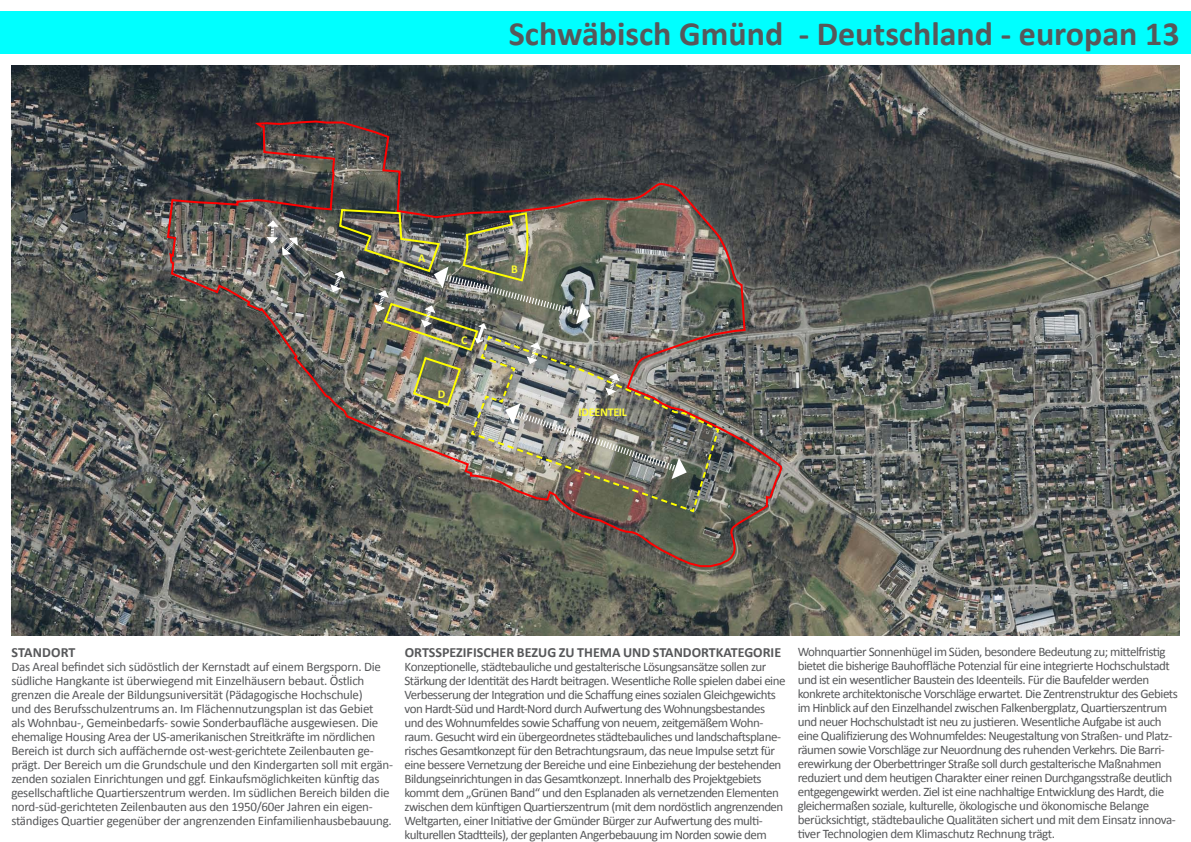
<style>
.page{position:relative;width:1191px;height:842px;background:#fff}
.page>*{position:absolute;margin:0;border:0;box-sizing:border-box;transform-origin:0 0}
.t1{font:700 34px "Calibri";color:#57585a}
.t2{font:700 14px "Calibri";color:#57585a}
.t3{font:13px/14px "Calibri";letter-spacing:-.04em;color:#57585a}
.t4{font:13px/14px "Calibri";letter-spacing:-.02em;color:#57585a}
.t5{font:700 12px "Calibri";letter-spacing:-.02em;color:#ff3}
</style>
<div class="page">
<div style="left:0;top:11px;width:1191px;height:43px;background:#0ff"></div>
<img style="left:11px;top:65px;width:1168px;height:570px">
<svg style="left:166px;top:82px;width:617px;height:486px;background:#51504d"></svg>
<svg style="left:469px;top:335px;width:251px;height:179px"></svg>
<svg style="left:266px;top:220px;width:32px;height:36px"></svg>
<img style="left:330px;top:208px;width:388px;height:303px">
<h1 class="t1" style="left:509px;top:13px;width:672px">Schwäbisch Gmünd - Deutschland - europan 13</h1>
<p class="t5" style="left:418px;top:251px;width:9px">A</p>
<p class="t5" style="left:461px;top:332px;width:8px">C</p>
<p class="t5" style="left:438px;top:386px;width:9px">D</p>
<p class="t5" style="left:511px;top:261px;width:8px">B</p>
<p class="t5" style="left:578px;top:405px;width:50px">IDEENTEIL</p>
<p class="t2" style="left:12px;top:643px;width:65px">STANDORT</p>
<p class="t4" style="left:11px;top:659px;width:383px">Das Areal befindet sich südöstlich der Kernstadt auf einem Bergsporn. Die südliche Hangkante ist überwiegend mit Einzelhäusern bebaut. Östlich grenzen die Areale der Bildungsuniversität (Pädagogische Hochschule)<br>und des Berufsschulzentrums an. Im Flächennutzungsplan ist das Gebiet<br>als Wohnbau-, Gemeinbedarfs- sowie Sonderbaufläche ausgewiesen. Die ehemalige Housing Area der US-amerikanischen Streitkräfte im nördlichen Bereich ist durch sich auffächernde ost-west-gerichtete Zeilenbauten ge&shy;prägt. Der Bereich um die Grundschule und den Kindergarten soll mit ergän&shy;zenden sozialen Einrichtungen und ggf. Einkaufsmöglichkeiten künftig das gesellschaftliche Quartierszentrum werden. Im südlichen Bereich bilden die nord-süd-gerichteten Zeilenbauten aus den 1950/60er Jahren ein eigen&shy;ständiges Quartier gegenüber der angrenzenden Einfamilienhausbebauung.</p>
<p class="t2" style="left:405px;top:643px;width:378px">ORTSSPEZIFISCHER BEZUG ZU THEMA UND STANDORTKATEGORIE</p>
<p class="t3" style="left:404px;top:659px;width:382px">Konzeptionelle, städtebauliche und gestalterische Lösungsansätze sollen zur Stärkung der Identität des Hardt beitragen. Wesentliche Rolle spielen dabei eine Verbesserung der Integration und die Schaffung eines sozialen Gleichgewichts von Hardt-Süd und Hardt-Nord durch Aufwertung des Wohnungsbestandes und des Wohnumfeldes sowie Schaffung von neuem, zeitgemäßem Wohn&shy;raum. Gesucht wird ein übergeordnetes städtebauliches und landschaftsplane&shy;risches Gesamtkonzept für den Betrachtungsraum, das neue Impulse setzt für eine bessere Vernetzung der Bereiche und eine Einbeziehung der bestehenden Bildungseinrichtungen in das Gesamtkonzept. Innerhalb des Projektgebiets kommt dem „Grünen Band“ und den Esplanaden als vernetzenden Elementen zwischen dem künftigen Quartierszentrum (mit dem nordöstlich angrenzenden Weltgarten, einer Initiative der Gmünder Bürger zur Aufwertung des multi&shy;kulturellen Stadtteils), der geplanten Angerbebauung im Norden sowie dem</p>
<p class="t3" style="left:797px;top:644px;width:381px">Wohnquartier Sonnenhügel im Süden, besondere Bedeutung zu; mittelfristig bietet die bisherige Bauhoffläche Potenzial für eine integrierte Hochschulstadt und ist ein wesentlicher Baustein des Ideenteils. Für die Baufelder werden konkrete architektonische Vorschläge erwartet. Die Zentrenstruktur des Gebiets im Hinblick auf den Einzelhandel zwischen Falkenbergplatz, Quartierszentrum und neuer Hochschulstadt ist neu zu justieren. Wesentliche Aufgabe ist auch eine Qualifizierung des Wohnumfeldes: Neugestaltung von Straßen- und Platz&shy;räumen sowie Vorschläge zur Neuordnung des ruhenden Verkehrs. Die Barri&shy;erewirkung der Oberbettringer Straße soll durch gestalterische Maßnahmen reduziert und dem heutigen Charakter einer reinen Durchgangsstraße deutlich entgegengewirkt werden. Ziel ist eine nachhaltige Entwicklung des Hardt, die gleichermaßen soziale, kulturelle, ökologische und ökonomische Belange berücksichtigt, städtebauliche Qualitäten sichert und mit dem Einsatz innova&shy;tiver Technologien dem Klimaschutz Rechnung trägt.</p>
</div>
